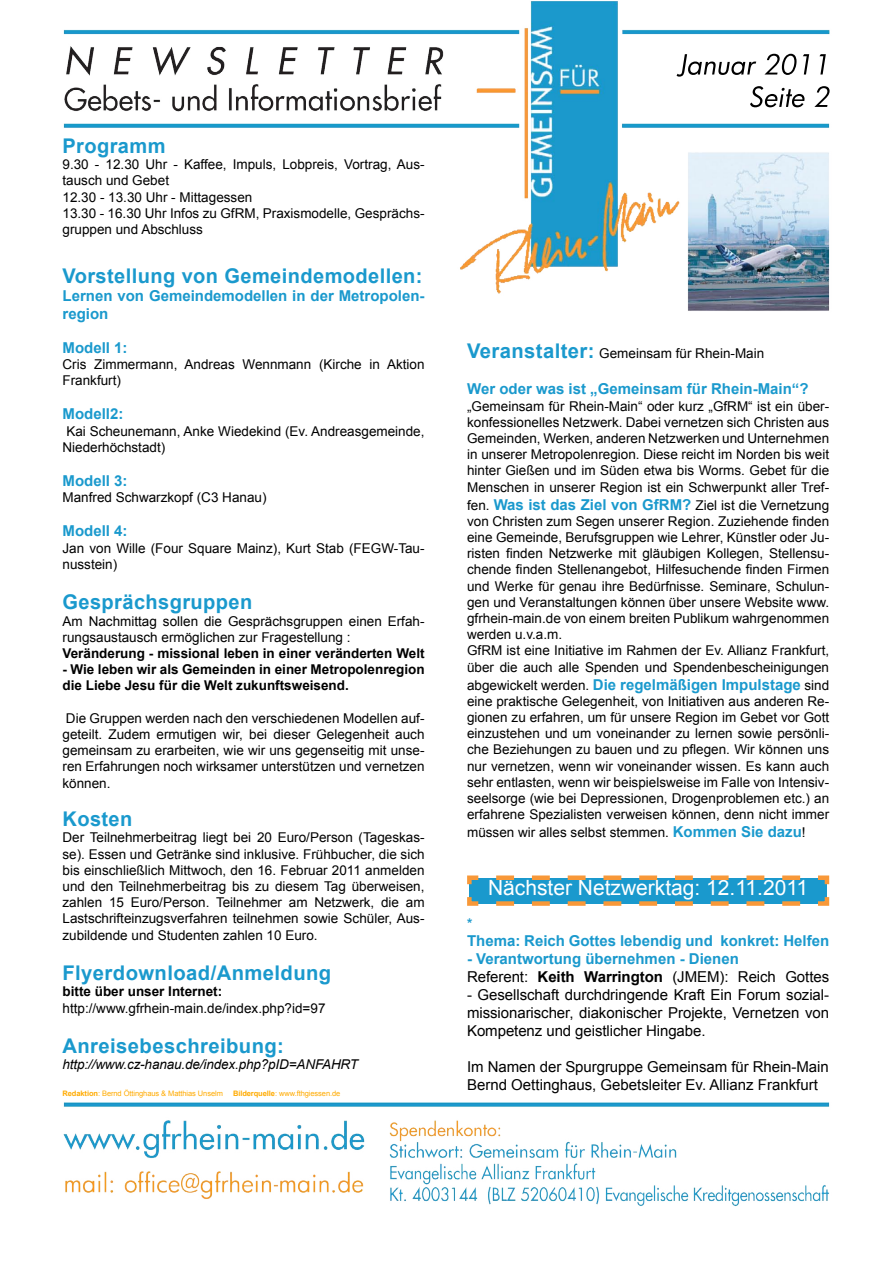
<style>
.page{position:relative;width:893px;height:1263px;background:#fff}
.page>*{position:absolute;margin:0;border:0;box-sizing:border-box;transform-origin:0 0}
.t1{font:21px "Arial";color:#fff}
.t2{font:700 20.25px "Arial";letter-spacing:.02em;color:#1a99cd}
.t3{font:15px/18px "Arial";letter-spacing:-.005em;color:#000;text-align:justify}
.t4{font:700 15px/18px "Arial";color:#1a99cd}
.t5{font:13.5px/16.2px "Arial";color:#000}
.t6{font:700 13.5px/16.2px "Arial";color:#000}
.t7{font:italic 13.5px "Arial";letter-spacing:-.01em;color:#000}
.t8{font:700 13.5px "Arial";color:#1a99cd}
.t9{font:7.5px "Arial";letter-spacing:-.01em;color:#ffab00}
.s1{font-weight:700}
.s2{font-weight:700;font-size:20.25px;color:#1a99cd}
.s3{font-weight:700;font-size:15px;color:#1a99cd}
.s4{font-weight:400;font-size:13.5px;color:#000}
</style>
<div class="page">
<img style="left:63px;top:1px;width:767px;height:1205px">
<svg style="left:465px;top:873px;width:365px;height:35px"></svg>
<svg style="left:677px;top:54px;width:149px;height:23px"></svg>
<svg style="left:750px;top:86px;width:80px;height:21px"></svg>
<p class="t2" style="left:63px;top:132px;width:105px">Programm</p>
<p class="t5" style="left:63px;top:156px;width:364px">9.30 - 12.30 Uhr - Kaffee, Impuls, Lobpreis, Vortrag, Aus&shy;tausch und Gebet</p>
<p class="t5" style="left:63px;top:189px;width:191px">12.30 - 13.30 Uhr - Mittagessen</p>
<p class="t5" style="left:63px;top:205px;width:364px">13.30 - 16.30 Uhr Infos zu GfRM, Praxismodelle, Gesprächs&shy;gruppen und Abschluss</p>
<p class="t2" style="left:63px;top:262px;width:362px">Vorstellung von Gemeindemodellen:</p>
<p class="t4" style="left:63px;top:287px;width:364px">Lernen von Gemeindemodellen in der Metropolen&shy;region</p>
<p class="t4" style="left:63px;top:339px;width:67px">Modell 1:</p>
<p class="t5" style="left:63px;top:356px;width:364px">Cris Zimmermann, Andreas Wennmann (Kirche in Aktion<br>Frankfurt)</p>
<p class="t4" style="left:63px;top:406px;width:62px">Modell2:</p>
<p class="t5" style="left:63px;top:423px;width:364px">Kai Scheunemann, Anke Wiedekind (Ev. Andreasgemeinde,<br>Niederhöchstadt)</p>
<p class="t4" style="left:63px;top:472px;width:67px">Modell 3:</p>
<p class="t5" style="left:63px;top:489px;width:206px">Manfred Schwarzkopf (C3 Hanau)</p>
<p class="t4" style="left:63px;top:523px;width:67px">Modell 4:</p>
<p class="t5" style="left:63px;top:540px;width:364px">Jan von Wille (Four Square Mainz), Kurt Stab (FEGW-Tau&shy;nusstein)</p>
<p class="t2" style="left:63px;top:589px;width:191px">Gesprächsgruppen</p>
<p class="t5" style="left:63px;top:613px;width:364px">Am Nachmittag sollen die Gesprächsgruppen einen Erfah&shy;rungsaustausch ermöglichen zur Fragestellung :</p>
<p class="t6" style="left:63px;top:645px;width:364px">Veränderung - missional leben in einer veränderten Welt</p>
<p class="t6" style="left:63px;top:662px;width:364px">- Wie leben wir als Gemeinden in einer Metropolenregion die Liebe Jesu für die Welt zukunftsweisend.</p>
<p class="t5" style="left:63px;top:710px;width:364px;text-align:justify">Die Gruppen werden nach den verschiedenen Modellen auf&shy;geteilt. Zudem ermutigen wir, bei dieser Gelegenheit auch gemeinsam zu erarbeiten, wie wir uns gegenseitig mit unse&shy;ren Erfahrungen noch wirksamer unterstützen und vernetzen können.</p>
<p class="t2" style="left:63px;top:806px;width:71px">Kosten</p>
<p class="t5" style="left:63px;top:830px;width:364px;text-align:justify">Der Teilnehmerbeitrag liegt bei 20 Euro/Person (Tageskas&shy;se). Essen und Getränke sind inklusive. Frühbucher, die sich bis einschließlich Mittwoch, den 16. Februar 2011 anmelden und den Teilnehmerbeitrag bis zu diesem Tag überweisen, zahlen 15 Euro/Person. Teilnehmer am Netzwerk, die am Lastschrifteinzugsverfahren teilnehmen sowie Schüler, Aus&shy;zubildende und Studenten zahlen 10 Euro.</p>
<p class="t2" style="left:63px;top:960px;width:270px">Flyerdownload/Anmeldung</p>
<p class="t6" style="left:63px;top:984px;width:161px">bitte über unser Internet:</p>
<p class="t5" style="left:63px;top:1000px;width:265px">http://www.gfrhein-main.de/index.php?id=97</p>
<p class="t2" style="left:63px;top:1032px;width:223px">Anreisebeschreibung:</p>
<p class="t7" style="left:63px;top:1056px;width:297px">http://www.cz-hanau.de/index.php?pID=ANFAHRT</p>
<p class="t9" style="left:63px;top:1088px;width:162px"><span class="s1">Redaktion</span>: Bernd Öttinghaus &amp; Matthias Unselm</p>
<p class="t9" style="left:233px;top:1088px;width:109px"><span class="s1">Bilderquelle</span>: www.fthgiessen.de</p>
<p class="t5" style="left:467px;top:346px;width:299px"><span class="s2">Veranstalter:</span> Gemeinsam für Rhein-Main</p>
<p class="t4" style="left:467px;top:381px;width:343px">Wer oder was ist „Gemeinsam für Rhein-Main“?</p>
<p class="t5" style="left:467px;top:398px;width:364px;text-align:justify">„Gemeinsam für Rhein-Main“ oder kurz „GfRM“ ist ein über&shy;konfessionelles Netzwerk. Dabei vernetzen sich Christen aus Gemeinden, Werken, anderen Netzwerken und Unternehmen in unserer Metropolenregion. Diese reicht im Norden bis weit hinter Gießen und im Süden etwa bis Worms. Gebet für die Menschen in unserer Region ist ein Schwerpunkt aller Tref-</p>
<p class="t5" style="left:467px;top:497px;width:364px;text-align:justify">fen. <span class="s3">Was ist das Ziel von GfRM?</span> Ziel ist die Vernetzung von Christen zum Segen unserer Region. Zuziehende finden eine Gemeinde, Berufsgruppen wie Lehrer, Künstler oder Ju&shy;risten finden Netzwerke mit gläubigen Kollegen, Stellensu&shy;chende finden Stellenangebot, Hilfesuchende finden Firmen und Werke für genau ihre Bedürfnisse. Seminare, Schulun&shy;gen und Veranstaltungen können über unsere Website www. gfrhein-main.de von einem breiten Publikum wahrgenommen werden u.v.a.m.</p>
<p class="t5" style="left:467px;top:643px;width:364px">GfRM ist eine Initiative im Rahmen der Ev. Allianz Frankfurt, über die auch alle Spenden und Spendenbescheinigungen</p>
<p class="t4" style="left:467px;top:676px;width:364px"><span class="s4">abgewickelt werden.</span> Die regelmäßigen Impulstage <span class="s4">sind</span></p>
<p class="t5" style="left:467px;top:693px;width:364px;text-align:justify">eine praktische Gelegenheit, von Initiativen aus anderen Re&shy;gionen zu erfahren, um für unsere Region im Gebet vor Gott einzustehen und um voneinander zu lernen sowie persönli&shy;che Beziehungen zu bauen und zu pflegen. Wir können uns nur vernetzen, wenn wir voneinander wissen. Es kann auch sehr entlasten, wenn wir beispielsweise im Falle von Intensiv&shy;seelsorge (wie bei Depressionen, Drogenproblemen etc.) an erfahrene Spezialisten verweisen können, denn nicht immer</p>
<p class="t5" style="left:467px;top:824px;width:340px">müssen wir alles selbst stemmen. <span class="s3">Kommen Sie dazu</span>!</p>
<p class="t1" style="left:488px;top:874px;width:322px">Nächster Netzwerktag: 12.11.2011</p>
<p class="t8" style="left:467px;top:914px;width:7px">*</p>
<p class="t4" style="left:467px;top:932px;width:364px">Thema: Reich Gottes lebendig und konkret: Helfen</p>
<p class="t4" style="left:467px;top:950px;width:273px">- Verantwortung übernehmen - Dienen</p>
<p class="t3" style="left:467px;top:968px;width:364px">Referent: <span class="s1">Keith Warrington</span> (JMEM): Reich Gottes</p>
<p class="t3" style="left:467px;top:986px;width:364px">- Gesellschaft durchdringende Kraft Ein Forum sozial&shy;missionarischer, diakonischer Projekte, Vernetzen von Kompetenz und geistlicher Hingabe.</p>
<p class="t3" style="left:467px;top:1058px;width:363px">Im Namen der Spurgruppe Gemeinsam für Rhein-Main</p>
<p class="t3" style="left:467px;top:1076px;width:352px">Bernd Oettinghaus, Gebetsleiter Ev. Allianz Frankfurt</p>
</div>
